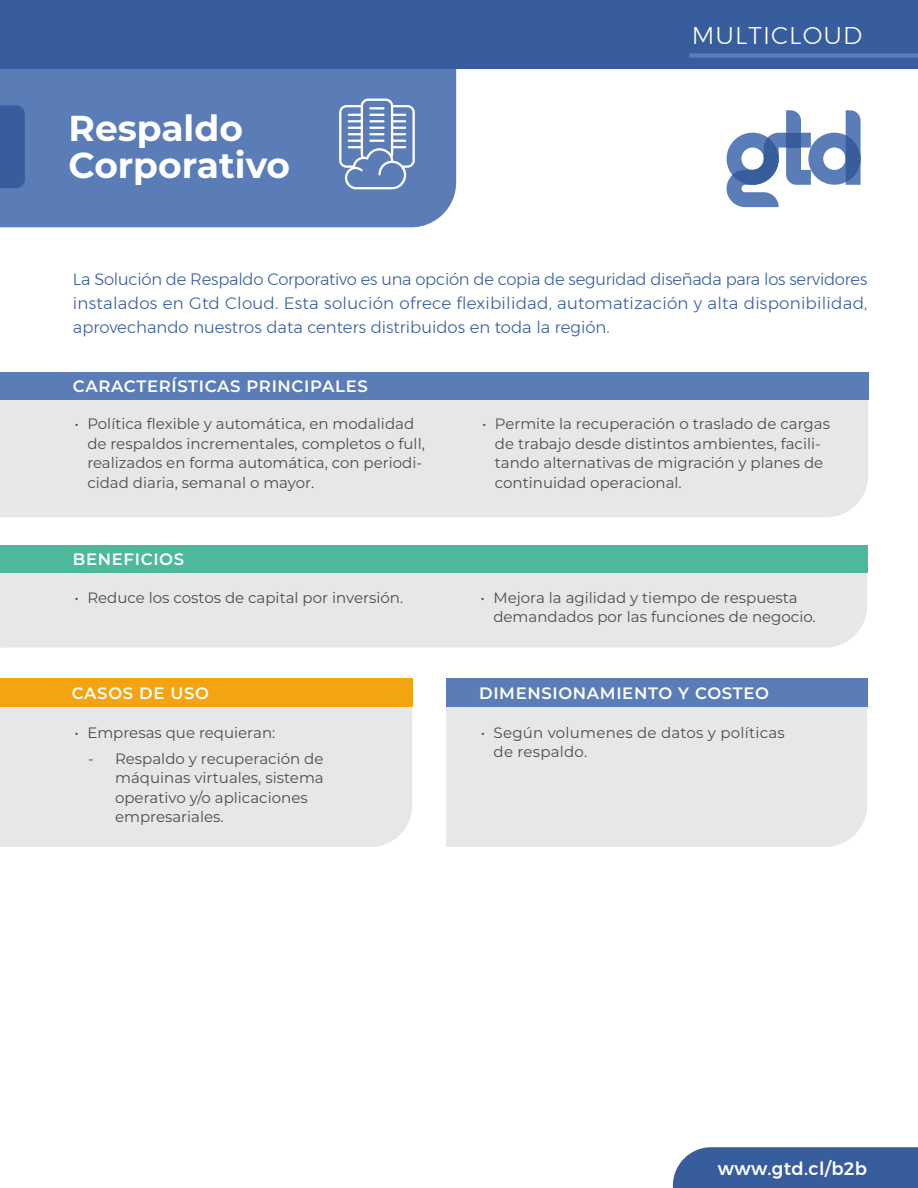
<style>
.page{position:relative;width:918px;height:1188px;background:#fff}
.page>*{position:absolute;margin:0;border:0;box-sizing:border-box;transform-origin:0 0}
.t1{font:700 36px/37.5px "Montserrat";color:#fff}
.t2{font:300 24.15px "Montserrat";letter-spacing:.045em;color:#fff}
.t3{font:500 18px "Montserrat";letter-spacing:.02em;color:#fff}
.t4{font:300 16.5px/24px "Montserrat";color:#375d9d;text-align:justify}
.t5{font:600 16.5px "Montserrat";letter-spacing:.04em;color:#fff}
.t6{font:15px/19.5px "Montserrat";color:#4d4d4d}
</style>
<div class="page">
<div style="left:0;top:68px;width:456px;height:159px;background:#5a7db8"></div>
<div style="left:0;top:105px;width:25px;height:83px;background:#375d9d"></div>
<div style="left:0;top:0;width:918px;height:68px;background:#375d9d"></div>
<div style="left:0;top:400px;width:868px;height:117px;background:#e6e7e8"></div>
<div style="left:0;top:372px;width:868px;height:28px;background:#5a7db8"></div>
<div style="left:689px;top:53px;width:229px;height:5px;background:#5a7db8"></div>
<svg style="left:339px;top:99px;width:76px;height:90px"></svg>
<svg style="left:727px;top:110px;width:134px;height:97px"></svg>
<div style="left:673px;top:1147px;width:245px;height:41px;background:#375d9d"></div>
<div style="left:0;top:573px;width:867px;height:75px;background:#e6e7e8"></div>
<div style="left:0;top:545px;width:867px;height:28px;background:#4db99c"></div>
<div style="left:0;top:707px;width:412px;height:140px;background:#e6e7e8"></div>
<div style="left:446px;top:707px;width:421px;height:140px;background:#e6e7e8"></div>
<div style="left:0;top:679px;width:412px;height:28px;background:#f4a410"></div>
<div style="left:446px;top:679px;width:421px;height:28px;background:#5a7db8"></div>
<h1 class="t1" style="left:69px;top:108px;width:223px">Respaldo<br>Corporativo</h1>
<h2 class="t2" style="left:692px;top:17px;width:172px">MULTICLOUD</h2>
<p class="t4" style="left:73px;top:266px;width:796px">La Solución de Respaldo Corporativo es una opción de copia de seguridad diseñada para los servidores instalados en Gtd Cloud. Esta solución ofrece flexibilidad, automatización y alta disponibilidad, aprovechando nuestros data centers distribuidos en toda la región.</p>
<p class="t5" style="left:73px;top:375px;width:296px">CARACTERÍSTICAS PRINCIPALES</p>
<p class="t6" style="left:87px;top:414px;width:339px;text-indent:-13px">• Política flexible y automática, en modalidad de respaldos incrementales, completos o full, realizados en forma automática, con periodi&shy;cidad diaria, semanal o mayor.</p>
<p class="t5" style="left:73px;top:547px;width:113px">BENEFICIOS</p>
<p class="t6" style="left:75px;top:587px;width:330px">• Reduce los costos de capital por inversión.</p>
<p class="t6" style="left:495px;top:414px;width:337px;text-indent:-13px">• Permite la recuperación o traslado de cargas de trabajo desde distintos ambientes, facili&shy;tando alternativas de migración y planes de continuidad operacional.</p>
<p class="t6" style="left:493px;top:587px;width:324px;text-indent:-13px">• Mejora la agilidad y tiempo de respuesta demandados por las funciones de negocio.</p>
<p class="t5" style="left:72px;top:681px;width:139px">CASOS DE USO</p>
<p class="t5" style="left:479px;top:681px;width:291px">DIMENSIONAMIENTO Y COSTEO</p>
<p class="t6" style="left:75px;top:722px;width:202px">• Empresas que requieran:</p>
<p class="t6" style="left:115px;top:748px;width:210px;text-indent:-27px">- Respaldo y recuperación de máquinas virtuales, sistema operativo y/o aplicaciones empresariales.</p>
<p class="t6" style="left:494px;top:722px;width:293px;text-indent:-13px">• Según volumenes de datos y políticas de respaldo.</p>
<p class="t3" style="left:718px;top:1154px;width:151px">www.gtd.cl/b2b</p>
</div>
